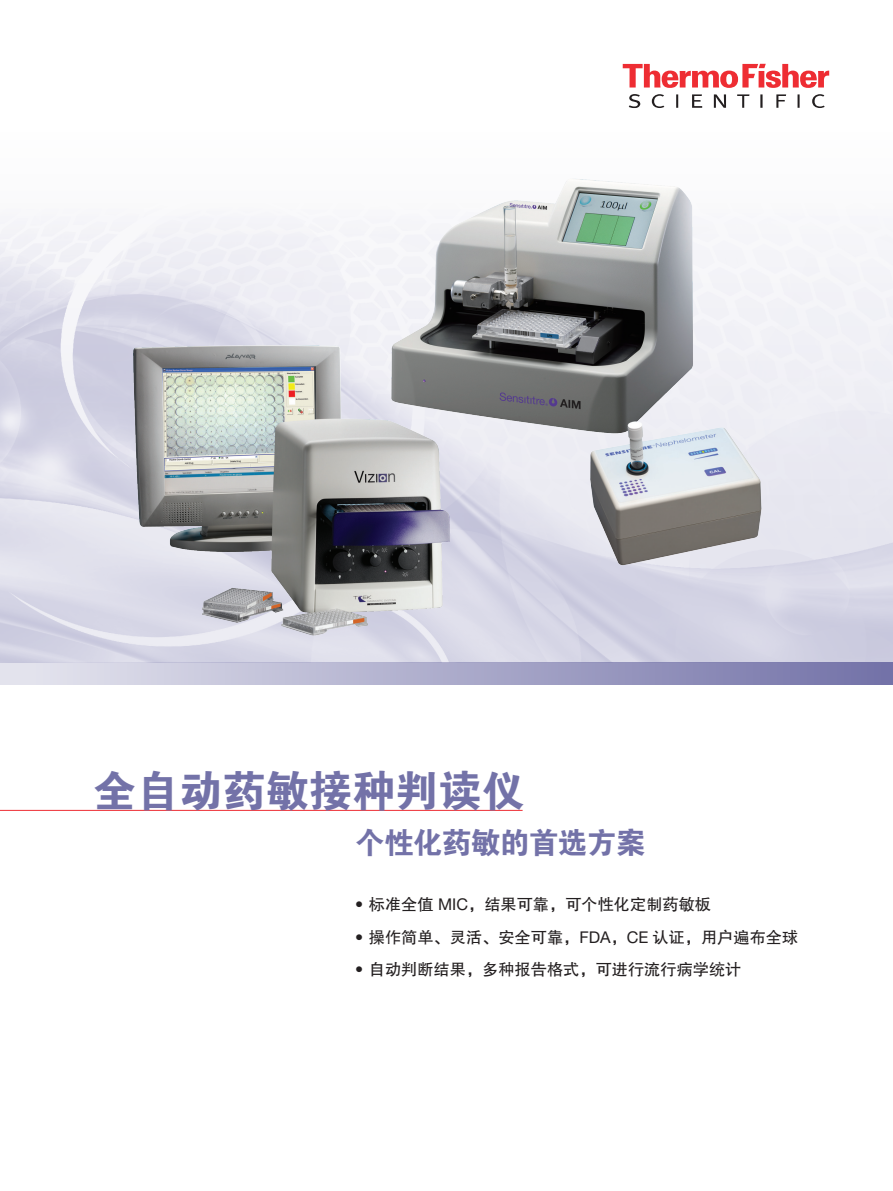
<style>
.page{position:relative;width:893px;height:1191px;background:#fff}
.page>*{position:absolute;margin:0;border:0;box-sizing:border-box;transform-origin:0 0}
.t1{font:43.2px "FZDHTJW GB1 0";color:#7372a8}
.t2{font:29.7px "FZDHTJW GB1 0";letter-spacing:-.025em;color:#7372a8}
.t3{font:16.2px "FZHTJW GB1 0";color:#231f20}
.s1{font-family:"Helvetica Neue LT Std"}
</style>
<div class="page">
<img style="left:380px;top:174px;width:313px;height:269px">
<img style="left:582px;top:415px;width:180px;height:160px">
<img style="left:131px;top:338px;width:323px;height:302px">
<div style="left:0;top:662px;width:893px;height:22px;background:linear-gradient(to right,#e7e7ef,#7271a7)"></div>
<hr style="left:0;top:810px;width:523px;height:1px;background:#ee2d33">
<svg style="left:623px;top:64px;width:206px;height:24px"></svg>
<svg style="left:629px;top:94px;width:196px;height:14px"></svg>
<h1 class="t1" style="left:93px;top:767px;width:433px">全自动药敏接种判读仪</h1>
<h2 class="t2" style="left:355px;top:826px;width:292px">个性化药敏的首选方案</h2>
<p class="t3" style="left:355px;top:895px;width:358px"><span class="s1">•</span> 标准全值 <span class="s1">MIC</span>，结果可靠，可个性化定制药敏板</p>
<p class="t3" style="left:355px;top:928px;width:445px"><span class="s1">•</span> 操作简单、灵活、安全可靠，<span class="s1">FDA</span>，<span class="s1">CE</span> 认证，用户遍布全球</p>
<p class="t3" style="left:355px;top:960px;width:388px"><span class="s1">•</span> 自动判断结果，多种报告格式，可进行流行病学统计</p>
</div>
